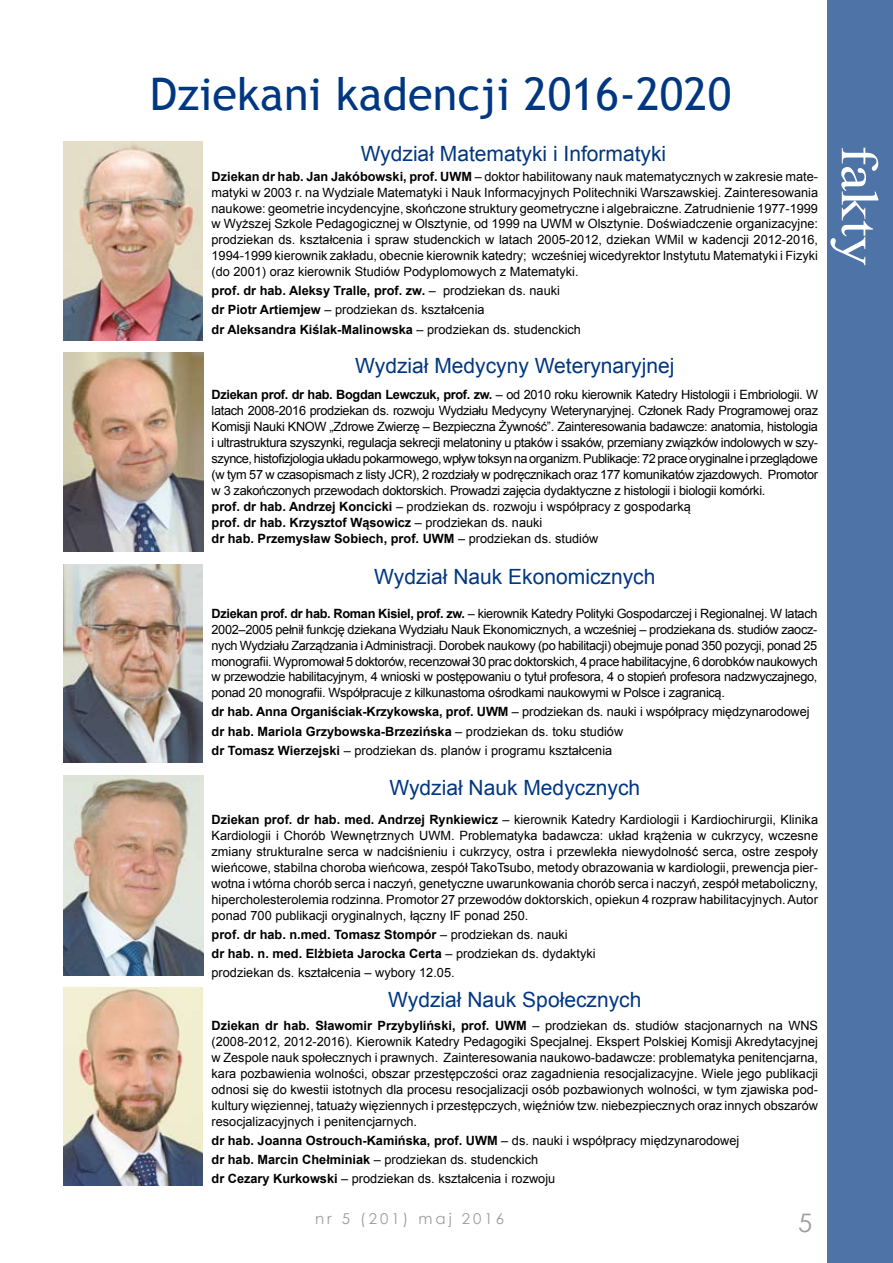
<style>
.page{position:relative;width:893px;height:1263px;background:#fff}
.page>*{position:absolute;margin:0;border:0;box-sizing:border-box;transform-origin:0 0}
.t1{font:52.65px "Times New Roman";color:#fff;scale:1.11 1}
.t2{font:45px "Trebuchet MS";letter-spacing:.005em;color:#003781}
.t3{font:25.5px "Century Gothic";color:#9c9d9f}
.t4{font:21px "Arial";color:#003781}
.t5{font:15px "Century Gothic";letter-spacing:.2em;color:#9c9d9f}
.t6{font:12.75px/15.9px "Arial";letter-spacing:-.025em;color:#000;text-align:justify}
.t7{font:12.75px/19.2px "Arial";color:#000}
.t8{font:700 12.75px/19.2px "Arial";color:#000}
.s1{font-weight:700}
.s2{font-weight:400}
</style>
<div class="page">
<div style="left:827px;top:0;width:66px;height:1263px;background:#4d73a7"></div>
<img style="left:64px;top:141px;width:139px;height:199px">
<img style="left:64px;top:353px;width:139px;height:199px">
<img style="left:64px;top:564px;width:139px;height:199px">
<img style="left:64px;top:775px;width:139px;height:201px">
<img style="left:64px;top:987px;width:139px;height:198px">
<h2 class="t2" style="left:150px;top:67px;width:583px">Dziekani kadencji 2016-2020</h2>
<h3 class="t4" style="left:361px;top:140px;width:307px">Wydział Matematyki i Informatyki</h3>
<p class="t6" style="left:212px;top:168px;width:608px"><span class="s1">Dziekan dr hab. Jan Jakóbowski, prof. UWM</span> – doktor habilitowany nauk matematycznych w zakresie mate&shy;matyki w 2003 r. na Wydziale Matematyki i Nauk Informacyjnych Politechniki Warszawskiej. Zainteresowania naukowe: geometrie incydencyjne, skończone struktury geometryczne i algebraiczne. Zatrudnienie 1977-1999 w Wyższej Szkole Pedagogicznej w Olsztynie, od 1999 na UWM w Olsztynie. Doświadczenie organizacyjne: prodziekan ds. kształcenia i spraw studenckich w latach 2005-2012, dziekan WMiI w kadencji 2012-2016, 1994-1999 kierownik zakładu, obecnie kierownik katedry; wcześniej wicedyrektor Instytutu Matematyki i Fizyki (do 2001) oraz kierownik Studiów Podyplomowych z Matematyki.</p>
<p class="t8" style="left:212px;top:282px;width:371px">prof. dr hab. Aleksy Tralle, prof. zw. <span class="s2">– prodziekan ds. nauki<br></span>dr Piotr Artiemjew <span class="s2">– prodziekan ds. kształcenia<br></span>dr Aleksandra Kiślak-Malinowska <span class="s2">– prodziekan ds. studenckich</span></p>
<h3 class="t4" style="left:355px;top:351px;width:321px">Wydział Medycyny Weterynaryjnej</h3>
<p class="t6" style="left:212px;top:387px;width:608px;text-align:left"><span class="s1">Dziekan prof. dr hab. Bogdan Lewczuk, prof. zw.</span> – od 2010 roku kierownik Katedry Histologii i Embriologii. W latach 2008-2016 prodziekan ds. rozwoju Wydziału Medycyny Weterynaryjnej. Członek Rady Programowej oraz Komisji Nauki KNOW „Zdrowe Zwierzę – Bezpieczna Żywność”. Zainteresowania badawcze: anatomia, histologia i ultrastruktura szyszynki, regulacja sekrecji melatoniny u ptaków i ssaków, przemiany związków indolowych w szy&shy;szynce, histofizjologia układu pokarmowego, wpływ toksyn na organizm. Publikacje: 72 prace oryginalne i przeglądowe (w tym 57 w czasopismach z listy JCR), 2 rozdziały w podręcznikach oraz 177 komunikatów zjazdowych. Promotor w 3 zakończonych przewodach doktorskich. Prowadzi zajęcia dydaktyczne z histologii i biologii komórki.<br><span class="s1">prof. dr hab. Andrzej Koncicki</span> – prodziekan ds. rozwoju i współpracy z gospodarką<br><span class="s1">prof. dr hab. Krzysztof Wąsowicz</span> – prodziekan ds. nauki<br><span class="s1">dr hab. Przemysław Sobiech, prof. UWM</span> – prodziekan ds. studiów</p>
<h3 class="t4" style="left:374px;top:563px;width:283px">Wydział Nauk Ekonomicznych</h3>
<p class="t6" style="left:212px;top:605px;width:608px"><span class="s1">Dziekan prof. dr hab. Roman Kisiel, prof. zw.</span> – kierownik Katedry Polityki Gospodarczej i Regionalnej. W latach 2002–2005 pełnił funkcję dziekana Wydziału Nauk Ekonomicznych, a wcześniej – prodziekana ds. studiów zaocz&shy;nych Wydziału Zarządzania i Administracji. Dorobek naukowy (po habilitacji) obejmuje ponad 350 pozycji, ponad 25 monografii. Wypromował 5 doktorów, recenzował 30 prac doktorskich, 4 prace habilitacyjne, 6 dorobków naukowych w przewodzie habilitacyjnym, 4 wnioski w postępowaniu o tytuł profesora, 4 o stopień profesora nadzwyczajnego, ponad 20 monografii. Współpracuje z kilkunastoma ośrodkami naukowymi w Polsce i zagranicą.</p>
<p class="t6" style="left:212px;top:702px;width:599px;line-height:19.2px;text-align:left"><span class="s1">dr hab. Anna Organiściak-Krzykowska, prof. UWM</span> – prodziekan ds. nauki i współpracy międzynarodowej <span class="s1">dr hab. Mariola Grzybowska-Brzezińska</span> – prodziekan ds. toku studiów<br><span class="s1">dr Tomasz Wierzejski</span> – prodziekan ds. planów i programu kształcenia</p>
<h3 class="t4" style="left:389px;top:773px;width:252px">Wydział Nauk Medycznych</h3>
<p class="t6" style="left:212px;top:812px;width:608px"><span class="s1">Dziekan prof. dr hab. med. Andrzej Rynkiewicz</span> – kierownik Katedry Kardiologii i Kardiochirurgii, Klinika Kardiologii i Chorób Wewnętrznych UWM. Problematyka badawcza: układ krążenia w cukrzycy, wczesne zmiany strukturalne serca w nadciśnieniu i cukrzycy, ostra i przewlekła niewydolność serca, ostre zespoły wieńcowe, stabilna choroba wieńcowa, zespół TakoTsubo, metody obrazowania w kardiologii, prewencja pier&shy;wotna i wtórna chorób serca i naczyń, genetyczne uwarunkowania chorób serca i naczyń, zespół metaboliczny, hipercholesterolemia rodzinna. Promotor 27 przewodów doktorskich, opiekun 4 rozpraw habilitacyjnych. Autor ponad 700 publikacji oryginalnych, łączny IF ponad 250.</p>
<p class="t7" style="left:212px;top:925px;width:386px"><span class="s1">prof. dr hab. n.med. Tomasz Stompór</span> – prodziekan ds. nauki<br><span class="s1">dr hab. n. med. Elżbieta Jarocka Certa</span> – prodziekan ds. dydaktyki prodziekan ds. kształcenia – wybory 12.05.</p>
<h3 class="t4" style="left:388px;top:985px;width:255px">Wydział Nauk Społecznych</h3>
<p class="t6" style="left:212px;top:1018px;width:608px"><span class="s1">Dziekan dr hab. Sławomir Przybyliński, prof. UWM</span> – prodziekan ds. studiów stacjonarnych na WNS (2008-2012, 2012-2016). Kierownik Katedry Pedagogiki Specjalnej. Ekspert Polskiej Komisji Akredytacyjnej w Zespole nauk społecznych i prawnych. Zainteresowania naukowo-badawcze: problematyka penitencjarna, kara pozbawienia wolności, obszar przestępczości oraz zagadnienia resocjalizacyjne. Wiele jego publikacji odnosi się do kwestii istotnych dla procesu resocjalizacji osób pozbawionych wolności, w tym zjawiska pod&shy;kultury więziennej, tatuaży więziennych i przestępczych, więźniów tzw. niebezpiecznych oraz innych obszarów resocjalizacyjnych i penitencjarnych.</p>
<p class="t7" style="left:212px;top:1131px;width:529px"><span class="s1">dr hab. Joanna Ostrouch-Kamińska, prof. UWM</span> – ds. nauki i współpracy międzynarodowej <span class="s1">dr hab. Marcin Chełminiak</span> – prodziekan ds. studenckich<br><span class="s1">dr Cezary Kurkowski</span> – prodziekan ds. kształcenia i rozwoju</p>
<p class="t5" style="left:315px;top:1208px;width:191px">nr 5 (201) maj 2016</p>
<h3 class="t3" style="left:798px;top:1205px;width:16px">5</h3>
<h1 class="t1" style="left:895px;top:145px;width:110px;rotate:90deg">fakty</h1>
</div>
